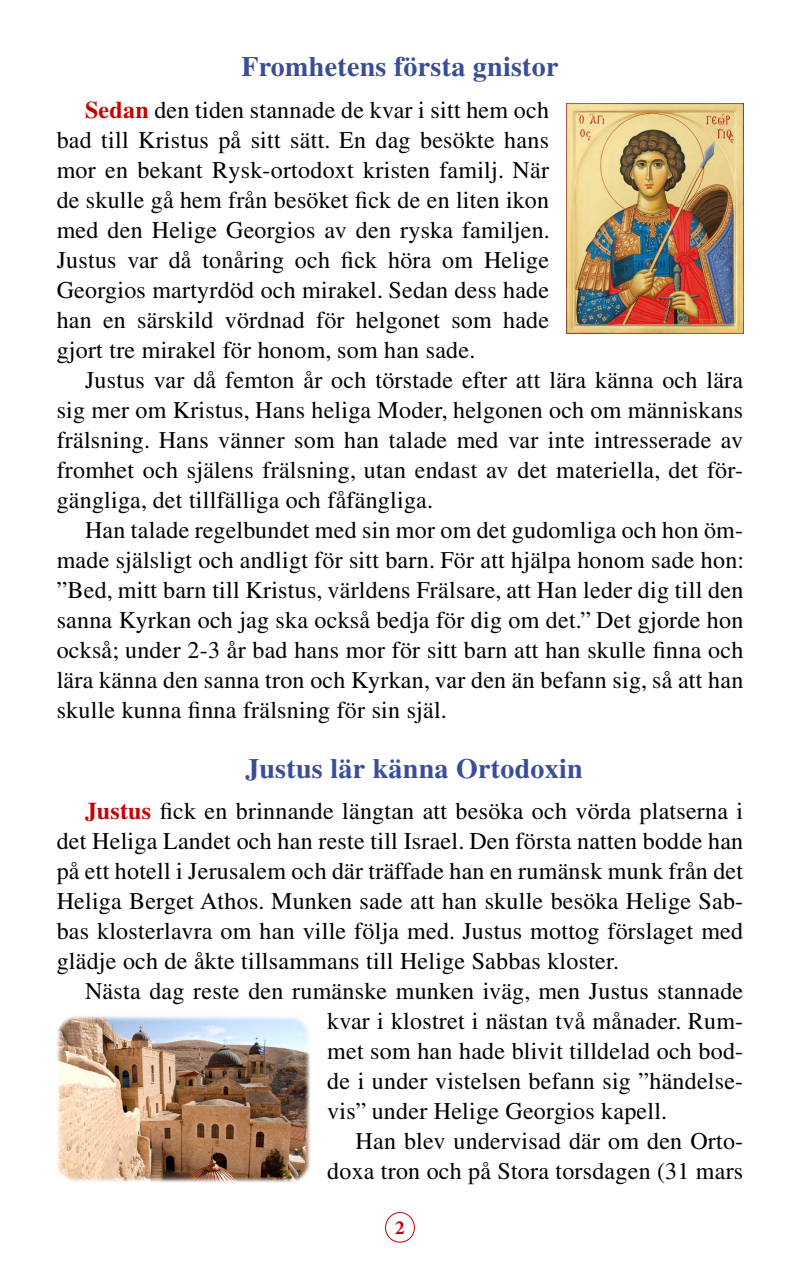
<style>
.page{position:relative;width:800px;height:1270px;background:#fff}
.page>*{position:absolute;margin:0;border:0;box-sizing:border-box;transform-origin:0 0}
.t1{font:700 28px "CTOS Times Pro";letter-spacing:.01em;color:#3a4d98}
.t2{font:24px/30px "CTOS Times Pro";letter-spacing:.01em;color:#000;text-align:justify}
.t3{font:700 20px "Minion Pro";color:#c80000}
.s1{font-weight:700;color:#c80000}
</style>
<div class="page">
<div style="left:385px;top:1212px;width:30px;height:30px;border:1px solid #c80000;border-radius:50%"></div>
<img style="left:566px;top:103px;width:177px;height:231px">
<img style="left:57px;top:1015px;width:253px;height:168px">
<p class="t1" style="left:241px;top:42px;width:319px">Fromhetens första gnistor</p>
<p class="t2" style="left:57px;top:93px;width:495px;text-indent:28px"><span class="s1">Sedan</span> den tiden stannade de kvar i sitt hem och bad till Kristus på sitt sätt. En dag besökte hans mor en bekant Rysk-ortodoxt kristen familj. När de skulle gå hem från besöket fick de en liten ikon med den Helige Georgios av den ryska familjen.<br>Justus var då tonåring och fick höra om Helige Georgios martyrdöd och mirakel. Sedan dess hade han en särskild vördnad för helgonet som hade gjort tre mirakel för honom, som han sade.</p>
<p class="t2" style="left:57px;top:363px;width:688px;text-indent:28px">Justus var då femton år och törstade efter att lära känna och lära sig mer om Kristus, Hans heliga Moder, helgonen och om människans frälsning. Hans vänner som han talade med var inte intresserade av fromhet och själens frälsning, utan endast av det materiella, det för&shy;gängliga, det tillfälliga och fåfängliga.</p>
<p class="t2" style="left:57px;top:513px;width:689px;text-indent:28px">Han talade regelbundet med sin mor om det gudomliga och hon öm&shy;made själsligt och andligt för sitt barn. För att hjälpa honom sade hon: ”Bed, mitt barn till Kristus, världens Frälsare, att Han leder dig till den sanna Kyrkan och jag ska också bedja för dig om det.” Det gjorde hon också; under 2-3 år bad hans mor för sitt barn att han skulle finna och lära känna den sanna tron och Kyrkan, var den än befann sig, så att han skulle kunna finna frälsning för sin själ.</p>
<p class="t1" style="left:246px;top:743px;width:339px">Justus lär känna Ortodoxin</p>
<p class="t2" style="left:57px;top:794px;width:688px;text-indent:28px"><span class="s1">Justus</span> fick en brinnande längtan att besöka och vörda platserna i det Heliga Landet och han reste till Israel. Den första natten bodde han på ett hotell i Jerusalem och där träffade han en rumänsk munk från det Heliga Berget Athos. Munken sade att han skulle besöka Helige Sab&shy;bas klosterlavra om han ville följa med. Justus mottog förslaget med glädje och de åkte tillsammans till Helige Sabbas kloster.</p>
<p class="t2" style="left:327px;top:974px;width:418px;text-indent:-242px">Nästa dag reste den rumänske munken iväg, men Justus stannade kvar i klostret i nästan två månader. Rum&shy;met som han hade blivit tilldelad och bod&shy;de i under vistelsen befann sig ”händelse&shy;vis” under Helige Georgios kapell.</p>
<p class="t2" style="left:327px;top:1124px;width:418px;text-align:right">Han blev undervisad där om den Orto&shy;doxa tron och på Stora torsdagen (31 mars</p>
<p class="t3" style="left:395px;top:1214px;width:11px">2</p>
</div>
